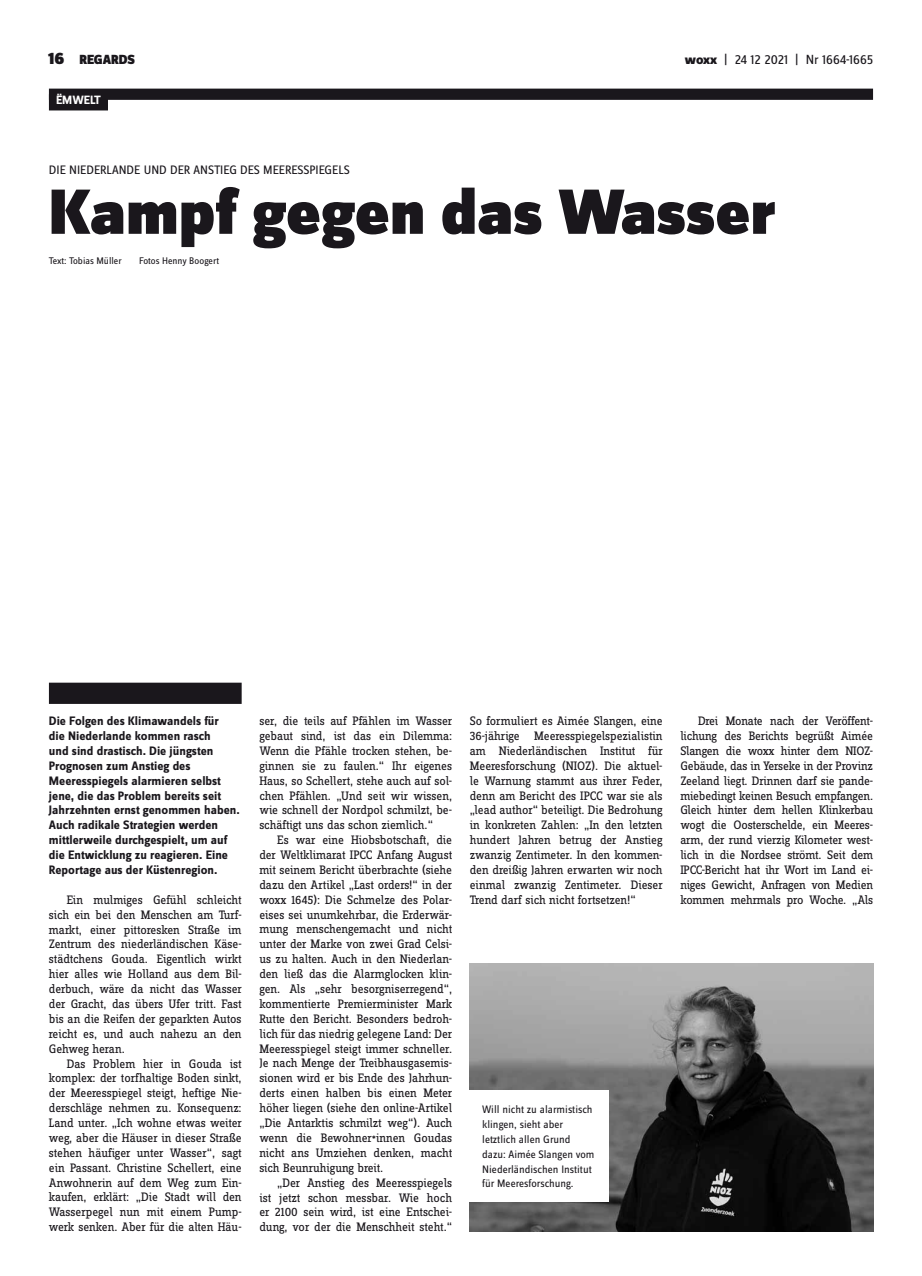
<style>
.page{position:relative;width:922px;height:1276px;background:#fff}
.page>*{position:absolute;margin:0;border:0;box-sizing:border-box;transform-origin:0 0}
.t1{font:900 66.25px "Zine Sans Dis";color:#1a171c}
.t2{font:13.75px "Zine Sans Dis";letter-spacing:-.01em;color:#1a171c}
.t3{font:900 13.75px "Zine Sans Dis";letter-spacing:-.01em;color:#1a171c}
.t4{font:12.75px/14.9px "Zine Slab Dis";letter-spacing:-.01em;color:#1a171c;text-align:justify}
.t5{font:700 12.75px/14.9px "Zine Sans Dis";color:#1a171c}
.t6{font:12.75px "Zine Sans Dis";color:#1a171c}
.t7{font:700 12.5px "Zine Sans Dis";color:#fff}
.t8{font:11.25px/14.9px "Zine Sans Dis";color:#1a171c}
.t9{font:10px "Zine Sans Dis";color:#1a171c}
.s1{font-size:17.5px}
.s2{font-weight:800}
</style>
<div class="page">
<div style="left:49px;top:89px;width:823px;height:11px;background:#1a171c"></div>
<div style="left:49px;top:94px;width:59px;height:16px;background:#1a171c"></div>
<div style="left:49px;top:682px;width:192px;height:22px;background:#1a171c"></div>
<img style="left:469px;top:963px;width:403px;height:268px">
<div style="left:468px;top:1090px;width:140px;height:111px;background:#fff"></div>
<p class="t3" style="left:48px;top:52px;width:88px"><span class="s1">16</span> REGARDS</p>
<p class="t2" style="left:684px;top:53px;width:190px"><span class="s2">woxx</span> | 24 12 2021 | Nr 1664-1665</p>
<p class="t7" style="left:56px;top:93px;width:46px">ËMWELT</p>
<p class="t6" style="left:49px;top:164px;width:110px">Die Niederlande undd</p>
<p class="t6" style="left:178px;top:164px;width:174px">er Anstieg des Meeresspiegels</p>
<p class="t1" style="left:49px;top:175px;width:727px">Kampf gegen das Wasser</p>
<p class="t9" style="left:49px;top:256px;width:74px">Text: Tobias Müller</p>
<p class="t9" style="left:139px;top:256px;width:82px">Fotos Henny Boogert</p>
<p class="t5" style="left:49px;top:714px;width:192px">Die Folgen des Klimawandels für<br>die Niederlande kommen rasch<br>und sind drastisch. Die jüngsten Prognosen zum Anstieg des Meeresspiegels alarmieren selbst jene, die das Problem bereits seit Jahrzehnten ernst genommen haben.<br>Auch radikale Strategien werden mittlerweile durchgespielt, um auf die Entwicklung zu reagieren. Eine Reportage aus der Küstenregion.</p>
<p class="t4" style="left:67px;top:892px;width:176px">Ein mulmiges Gefühl schleicht</p>
<p class="t4" style="left:49px;top:907px;width:194px">sich ein bei den Menschen am Turf-</p>
<p class="t4" style="left:49px;top:922px;width:194px">markt, einer pittoresken Straße im</p>
<p class="t4" style="left:49px;top:937px;width:194px">Zentrum des niederländischen Käse-</p>
<p class="t4" style="left:49px;top:952px;width:194px">städtchens Gouda. Eigentlich wirkt</p>
<p class="t4" style="left:49px;top:967px;width:194px">hier alles wie Holland aus dem Bil-</p>
<p class="t4" style="left:49px;top:982px;width:194px">derbuch, wäre da nicht das Wasser</p>
<p class="t4" style="left:49px;top:997px;width:194px">der Gracht, das übers Ufer tritt. Fast</p>
<p class="t4" style="left:49px;top:1011px;width:194px">bis an die Reifen der geparkten Autos</p>
<p class="t4" style="left:49px;top:1026px;width:194px">reicht es, und auch nahezu an den</p>
<p class="t4" style="left:49px;top:1041px;width:77px">Gehweg heran.</p>
<p class="t4" style="left:67px;top:1056px;width:176px">Das Problem hier in Gouda ist</p>
<p class="t4" style="left:49px;top:1071px;width:194px">komplex: der torfhaltige Boden sinkt,</p>
<p class="t4" style="left:49px;top:1086px;width:194px">der Meeresspiegel steigt, heftige Nie-</p>
<p class="t4" style="left:49px;top:1101px;width:194px">derschläge nehmen zu. Konsequenz:</p>
<p class="t4" style="left:49px;top:1116px;width:194px">Land unter. „Ich wohne etwas weiter</p>
<p class="t4" style="left:49px;top:1130px;width:194px">weg, aber die Häuser in dieser Straße</p>
<p class="t4" style="left:49px;top:1145px;width:194px">stehen häufiger unter Wasser“, sagt</p>
<p class="t4" style="left:49px;top:1160px;width:194px">ein Passant. Christine Schellert, eine</p>
<p class="t4" style="left:49px;top:1175px;width:194px">Anwohnerin auf dem Weg zum Ein-</p>
<p class="t4" style="left:49px;top:1190px;width:194px">kaufen, erklärt: „Die Stadt will den</p>
<p class="t4" style="left:49px;top:1205px;width:194px">Wasserpegel nun mit einem Pump-</p>
<p class="t4" style="left:49px;top:1220px;width:194px">werk senken. Aber für die alten Häu-</p>
<p class="t4" style="left:259px;top:714px;width:194px">ser, die teils auf Pfählen im Wasser</p>
<p class="t4" style="left:259px;top:729px;width:194px">gebaut sind, ist das ein Dilemma:</p>
<p class="t4" style="left:259px;top:744px;width:194px">Wenn die Pfähle trocken stehen, be-</p>
<p class="t4" style="left:259px;top:758px;width:194px">ginnen sie zu faulen.“ Ihr eigenes</p>
<p class="t4" style="left:259px;top:773px;width:194px">Haus, so Schellert, stehe auch auf sol-</p>
<p class="t4" style="left:259px;top:788px;width:194px">chen Pfählen. „Und seit wir wissen,</p>
<p class="t4" style="left:259px;top:803px;width:194px">wie schnell der Nordpol schmilzt, be-</p>
<p class="t4" style="left:259px;top:818px;width:175px">schäftigt uns das schon ziemlich.“</p>
<p class="t4" style="left:277px;top:833px;width:176px">Es war eine Hiobsbotschaft, die</p>
<p class="t4" style="left:259px;top:848px;width:194px">der Weltklimarat IPCC Anfang August</p>
<p class="t4" style="left:259px;top:863px;width:194px">mit seinem Bericht überbrachte (siehe</p>
<p class="t4" style="left:259px;top:877px;width:194px">dazu den Artikel „Last orders!“ in der</p>
<p class="t4" style="left:259px;top:892px;width:194px">woxx 1645): Die Schmelze des Polar-</p>
<p class="t4" style="left:259px;top:907px;width:194px">eises sei unumkehrbar, die Erderwär-</p>
<p class="t4" style="left:259px;top:922px;width:194px">mung menschengemacht und nicht</p>
<p class="t4" style="left:259px;top:937px;width:194px">unter der Marke von zwei Grad Celsi-</p>
<p class="t4" style="left:259px;top:952px;width:194px">us zu halten. Auch in den Niederlan-</p>
<p class="t4" style="left:259px;top:967px;width:194px">den ließ das die Alarmglocken klin-</p>
<p class="t4" style="left:259px;top:982px;width:194px">gen. Als „sehr besorgniserregend“,</p>
<p class="t4" style="left:259px;top:996px;width:194px">kommentierte Premierminister Mark</p>
<p class="t4" style="left:259px;top:1011px;width:194px">Rutte den Bericht. Besonders bedroh-</p>
<p class="t4" style="left:259px;top:1026px;width:194px">lich für das niedrig gelegene Land: Der</p>
<p class="t4" style="left:259px;top:1041px;width:194px">Meeresspiegel steigt immer schneller.</p>
<p class="t4" style="left:259px;top:1056px;width:194px">Je nach Menge der Treibhausgasemis-</p>
<p class="t4" style="left:259px;top:1071px;width:194px">sionen wird er bis Ende des Jahrhun-</p>
<p class="t4" style="left:259px;top:1086px;width:194px">derts einen halben bis einen Meter</p>
<p class="t4" style="left:259px;top:1101px;width:194px">höher liegen (siehe den online-Artikel</p>
<p class="t4" style="left:259px;top:1116px;width:194px">„Die Antarktis schmilzt weg“). Auch</p>
<p class="t4" style="left:259px;top:1130px;width:194px">wenn die Bewohner<sub>*</sub>innen Goudas</p>
<p class="t4" style="left:259px;top:1145px;width:194px">nicht ans Umziehen denken, macht</p>
<p class="t4" style="left:259px;top:1160px;width:125px">sich Beunruhigung breit.</p>
<p class="t4" style="left:277px;top:1175px;width:176px">„Der Anstieg des Meeresspiegels</p>
<p class="t4" style="left:259px;top:1190px;width:194px">ist jetzt schon messbar. Wie hoch</p>
<p class="t4" style="left:259px;top:1205px;width:194px">er 2100 sein wird, ist eine Entschei-</p>
<p class="t4" style="left:259px;top:1220px;width:194px">dung, vor der die Menschheit steht.“</p>
<p class="t4" style="left:469px;top:714px;width:194px">So formuliert es Aimée Slangen, eine 36-jährige Meeresspiegelspezialistin am Niederländischen Institut für Meeresforschung (NIOZ). Die aktuel&shy;le Warnung stammt aus ihrer Feder, denn am Bericht des IPCC war sie als „lead author“ beteiligt. Die Bedrohung in konkreten Zahlen: „In den letzten hundert Jahren betrug der Anstieg zwanzig Zentimeter. In den kommen&shy;den dreißig Jahren erwarten wir noch einmal zwanzig Zentimeter. Dieser Trend darf sich nicht fortsetzen!“</p>
<p class="t4" style="left:680px;top:714px;width:194px;text-indent:18px">Drei Monate nach der Veröffent&shy;lichung des Berichts begrüßt Aimée Slangen die woxx hinter dem NIOZ-Gebäude, das in Yerseke in der Provinz Zeeland liegt. Drinnen darf sie pande&shy;miebedingt keinen Besuch empfangen.<br>Gleich hinter dem hellen Klinkerbau wogt die Oosterschelde, ein Meeres&shy;arm, der rund vierzig Kilometer west&shy;lich in die Nordsee strömt. Seit dem IPCC-Bericht hat ihr Wort im Land ei&shy;niges Gewicht, Anfragen von Medien kommen mehrmals pro Woche. „Als</p>
<p class="t8" style="left:482px;top:1102px;width:114px">Will nicht zu alarmistisch klingen, sieht aber letztlich allen G rund dazu: Aimée Slangen vom<br>Niederländischen I nstitut für Meeresforschung.</p>
</div>
